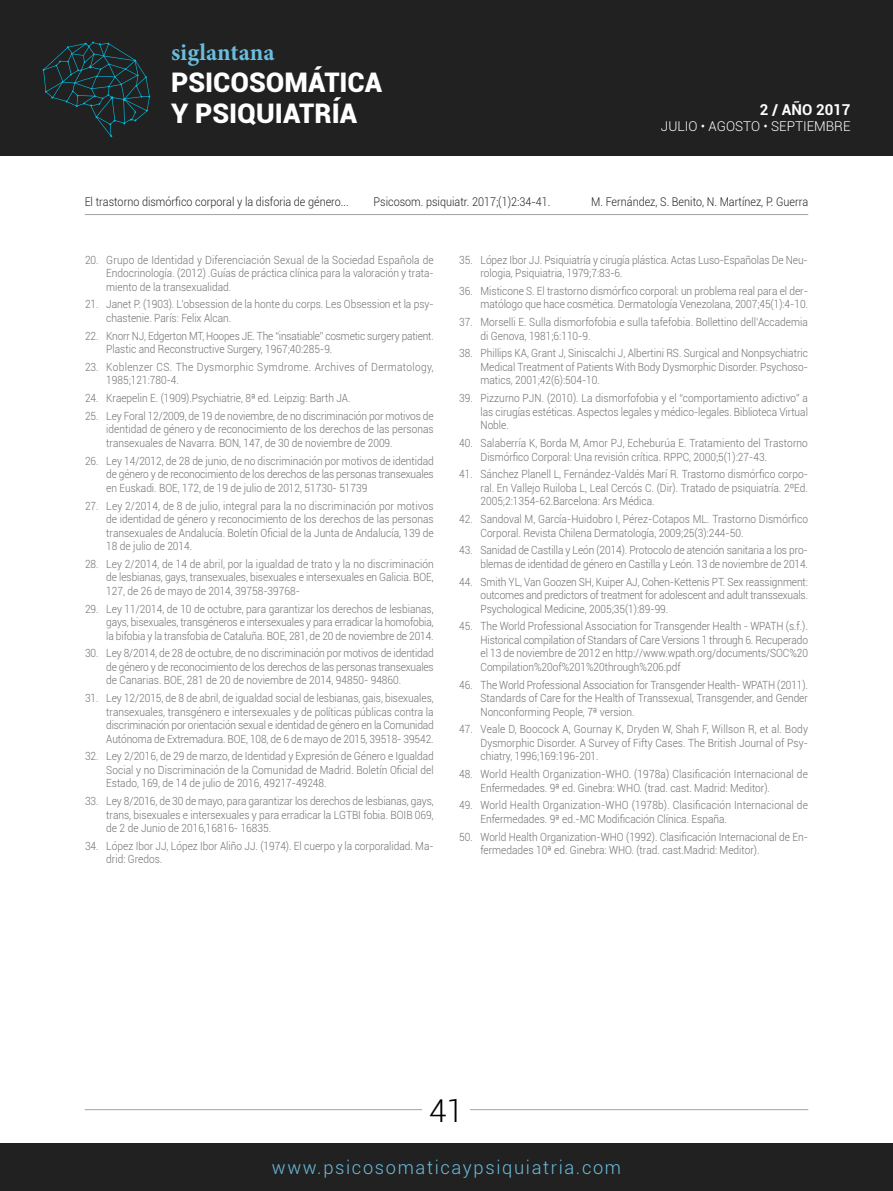
<style>
.page{position:relative;width:893px;height:1191px;background:#fff}
.page>*{position:absolute;margin:0;border:0;box-sizing:border-box;transform-origin:0 0}
.t1{font:300 31.5px "Roboto";color:#000}
.t2{font:900 27px/31.5px "Roboto";color:#fff}
.t3{font:700 24px "Minion Pro";color:#6bbdde}
.t4{font:300 18.3px "Roboto";letter-spacing:.09em;color:#6bbdde}
.t5{font:700 15px "Roboto";color:#fff}
.t6{font:300 13.5px "Roboto";color:#fff}
.t7{font:300 12px "Roboto";color:#212121;scale:.9 1}
.t8{font:300 11.25px/13.5px "Roboto";color:#706f6f;text-align:justify;scale:.9 1}
.t9{font:300 11.25px/13.5px "Roboto";letter-spacing:.035em;color:#706f6f;scale:.9 1}
</style>
<div class="page">
<hr style="left:85px;top:214px;width:723px;height:1px;background:#a2a2a2">
<hr style="left:85px;top:1109px;width:723px;height:1px;background:#a2a2a2">
<div style="left:423px;top:1098px;width:47px;height:23px;background:#fff"></div>
<div style="left:0;top:0;width:893px;height:155px;background:#212121"></div>
<div style="left:0;top:1143px;width:893px;height:48px;background:#212121"></div>
<svg style="left:43px;top:41px;width:107px;height:96px"></svg>
<h3 class="t3" style="left:171px;top:35px;width:105px">siglantana</h3>
<h2 class="t2" style="left:171px;top:65px;width:212px">PSICOSOMÁTICA<br>Y PSIQUIATRÍA</h2>
<h3 class="t5" style="left:760px;top:99px;width:92px">2 / AÑO 2017</h3>
<p class="t6" style="left:661px;top:117px;width:191px">JULIO • AGOSTO • SEPTIEMBRE</p>
<p class="t7" style="left:374px;top:194px;width:198px">Psicosom. psiquiatr. 2017;(1)2:34-41.</p>
<p class="t7" style="left:85px;top:194px;width:295px">El trastorno dismórfico corporal y la disforia de género...</p>
<p class="t7" style="left:591px;top:194px;width:243px">M. Fernández, S. Benito, N. Martínez, P. Guerra</p>
<p class="t8" style="left:106px;top:252px;width:365px;text-indent:-21px">20. Grupo de Identidad y Diferenciación Sexual de la Sociedad Española de Endocrinología. (2012) .Guías de práctica clínica para la valoración y trata&shy;miento de la transexualidad.</p>
<p class="t8" style="left:106px;top:297px;width:365px;text-indent:-21px">21. Janet P. (1903). L’obsession de la honte du corps. Les Obsession et la psy&shy;chastenie. París: Felix Alcan.</p>
<p class="t8" style="left:106px;top:328px;width:365px;text-indent:-21px">22. Knorr NJ, Edgerton MT, Hoopes JE. The “insatiable” cosmetic surgery patient.<br>Plastic and Reconstructive Surgery, 1967;40:285-9.</p>
<p class="t9" style="left:106px;top:360px;width:365px;text-indent:-21px">23. Koblenzer CS. The Dysmorphic Symdrome. Archives of Dermatology,<br>1985;121:780-4.</p>
<p class="t8" style="left:85px;top:391px;width:296px">24. Kraepelin E. (1909).Psychiatrie, 8ª ed. Leipzig: Barth JA.</p>
<p class="t8" style="left:106px;top:409px;width:365px;text-indent:-21px">25. Ley Foral 12/2009, de 19 de noviembre, de no discriminación por motivos de identidad de género y de reconocimiento de los derechos de las personas transexuales de Navarra. BON, 147, de 30 de noviembre de 2009.</p>
<p class="t8" style="left:106px;top:453px;width:365px;text-indent:-21px">26. Ley 14/2012, de 28 de junio, de no discriminación por motivos de identidad de género y de reconocimiento de los derechos de las personas transexuales en Euskadi. BOE, 172, de 19 de julio de 2012, 51730- 51739</p>
<p class="t8" style="left:106px;top:498px;width:365px;text-indent:-21px">27. Ley 2/2014, de 8 de julio, integral para la no discriminación por motivos de identidad de género y reconocimiento de los derechos de las personas transexuales de Andalucía. Boletín Oficial de la Junta de Andalucía, 139 de 18 de julio de 2014.</p>
<p class="t8" style="left:106px;top:556px;width:365px;text-indent:-21px">28. Ley 2/2014, de 14 de abril, por la igualdad de trato y la no discriminación de lesbianas, gays, transexuales, bisexuales e intersexuales en Galicia. BOE, 127, de 26 de mayo de 2014, 39758-39768-</p>
<p class="t8" style="left:106px;top:601px;width:365px;text-indent:-21px">29. Ley 11/2014, de 10 de octubre, para garantizar los derechos de lesbianas, gays, bisexuales, transgéneros e intersexuales y para erradicar la homofobia, la bifobia y la transfobia de Cataluña. BOE, 281, de 20 de noviembre de 2014.</p>
<p class="t8" style="left:106px;top:646px;width:365px;text-indent:-21px">30. Ley 8/2014, de 28 de octubre, de no discriminación por motivos de identidad de género y de reconocimiento de los derechos de las personas transexuales de Canarias. BOE, 281 de 20 de noviembre de 2014, 94850- 94860.</p>
<p class="t8" style="left:106px;top:691px;width:365px;text-indent:-21px">31. Ley 12/2015, de 8 de abril, de igualdad social de lesbianas, gais, bisexuales, transexuales, transgénero e intersexuales y de políticas públicas contra la discriminación por orientación sexual e identidad de género en la Comunidad Autónoma de Extremadura. BOE, 108, de 6 de mayo de 2015, 39518- 39542.</p>
<p class="t8" style="left:106px;top:749px;width:365px;text-indent:-21px">32. Ley 2/2016, de 29 de marzo, de Identidad y Expresión de Género e Igualdad Social y no Discriminación de la Comunidad de Madrid. Boletín Oficial del Estado, 169, de 14 de julio de 2016, 49217-49248.</p>
<p class="t8" style="left:106px;top:794px;width:365px;text-indent:-21px">33. Ley 8/2016, de 30 de mayo, para garantizar los derechos de lesbianas, gays, trans, bisexuales e intersexuales y para erradicar la LGTBI fobia. BOIB 069, de 2 de Junio de 2016,16816- 16835.</p>
<p class="t8" style="left:106px;top:838px;width:365px;text-indent:-21px">34. López Ibor JJ, López Ibor Aliño JJ. (1974). El cuerpo y la corporalidad. Ma&shy;drid: Gredos.</p>
<p class="t8" style="left:480px;top:252px;width:365px;text-indent:-21px">35. López Ibor JJ. Psiquiatría y cirugía plástica. Actas Luso-Españolas De Neu&shy;rologia, Psiquiatria, 1979;7:83-6.</p>
<p class="t8" style="left:459px;top:284px;width:389px;text-align:right">36. Misticone S. El trastorno dismórfico corporal: un problema real para el der&shy;matólogo que hace cosmética. Dermatología Venezolana, 2007;45(1):4-10.</p>
<p class="t8" style="left:480px;top:315px;width:365px;text-indent:-21px">37. Morselli E. Sulla dismorfofobia e sulla tafefobia. Bollettino dell’Accademia di Genova, 1981;6:110-9.</p>
<p class="t8" style="left:480px;top:346px;width:365px;text-indent:-21px">38. Phillips KA, Grant J, Siniscalchi J, Albertini RS. Surgical and Nonpsychiatric Medical Treatment of Patients With Body Dysmorphic Disorder. Psychoso&shy;matics, 2001;42(6):504-10.</p>
<p class="t8" style="left:480px;top:391px;width:365px;text-indent:-21px">39. Pizzurno PJN. (2010). La dismorfofobia y el “comportamiento adictivo” a las cirugías estéticas. Aspectos legales y médico-legales. Biblioteca Virtual Noble.</p>
<p class="t8" style="left:480px;top:436px;width:365px;text-indent:-21px">40. Salaberría K, Borda M, Amor PJ, Echeburúa E. Tratamiento del Trastorno<br>Dismórfico Corporal: Una revisión crítica. RPPC, 2000;5(1):27-43.</p>
<p class="t8" style="left:480px;top:467px;width:365px;text-indent:-21px">41. Sánchez Planell L, Fernández-Valdés Marí R. Trastorno dismórfico corpo&shy;ral. En Vallejo Ruiloba L, Leal Cercós C. (Dir). Tratado de psiquiatría. 2ºEd.<br>2005;2:1354-62.Barcelona: Ars Médica.</p>
<p class="t8" style="left:480px;top:512px;width:365px;text-indent:-21px">42. Sandoval M, García-Huidobro I, Pérez-Cotapos ML. Trastorno Dismórfico<br>Corporal. Revista Chilena Dermatología, 2009;25(3):244-50.</p>
<p class="t8" style="left:459px;top:543px;width:389px;text-align:right">43. Sanidad de Castilla y León (2014). Protocolo de atención sanitaria a los pro&shy;blemas de identidad de género en Castilla y León. 13 de noviembre de 2014.</p>
<p class="t8" style="left:480px;top:574px;width:365px;text-indent:-21px">44. Smith YL, Van Goozen SH, Kuiper AJ, Cohen-Kettenis PT. Sex reassignment: outcomes and predictors of treatment for adolescent and adult transsexuals.<br>Psychological Medicine, 2005;35(1):89-99.</p>
<p class="t8" style="left:480px;top:619px;width:365px;text-indent:-21px">45. The World Professional Association for Transgender Health - WPATH (s.f.).<br>Historical compilation of Standars of Care Versions 1 through 6. Recuperado el 13 de noviembre de 2012 en http://www.wpath.org/documents/SOC%20<br>Compilation%20of%201%20through%206.pdf</p>
<p class="t8" style="left:480px;top:677px;width:365px;text-indent:-21px">46. The World Professional Association for Transgender Health- WPATH (2011).<br>Standards of Care for the Health of Transsexual, Transgender, and Gender Nonconforming People, 7ª version.</p>
<p class="t8" style="left:480px;top:722px;width:365px;text-indent:-21px">47. Veale D, Boocock A, Gournay K, Dryden W, Shah F, Willson R, et al. Body Dysmorphic Disorder. A Survey of Fifty Cases. The British Journal of Psy&shy;chiatry, 1996;169:196-201.</p>
<p class="t8" style="left:480px;top:767px;width:365px;text-indent:-21px">48. World Health Organization-WHO. (1978a) Clasificación Internacional de<br>Enfermedades. 9ª ed. Ginebra: WHO. (trad. cast. Madrid: Meditor).</p>
<p class="t8" style="left:480px;top:798px;width:365px;text-indent:-21px">49. World Health Organization-WHO (1978b). Clasificación Internacional de<br>Enfermedades. 9ª ed.-MC Modificación Clínica. España.</p>
<p class="t8" style="left:480px;top:829px;width:365px;text-indent:-21px">50. World Health Organization-WHO (1992). Clasificación Internacional de En&shy;fermedades 10ª ed. Ginebra: WHO. (trad. cast.Madrid: Meditor).</p>
<h1 class="t1" style="left:429px;top:1088px;width:36px">41</h1>
<h3 class="t4" style="left:272px;top:1154px;width:351px">www.psicosomaticaypsiquiatria.com</h3>
</div>
